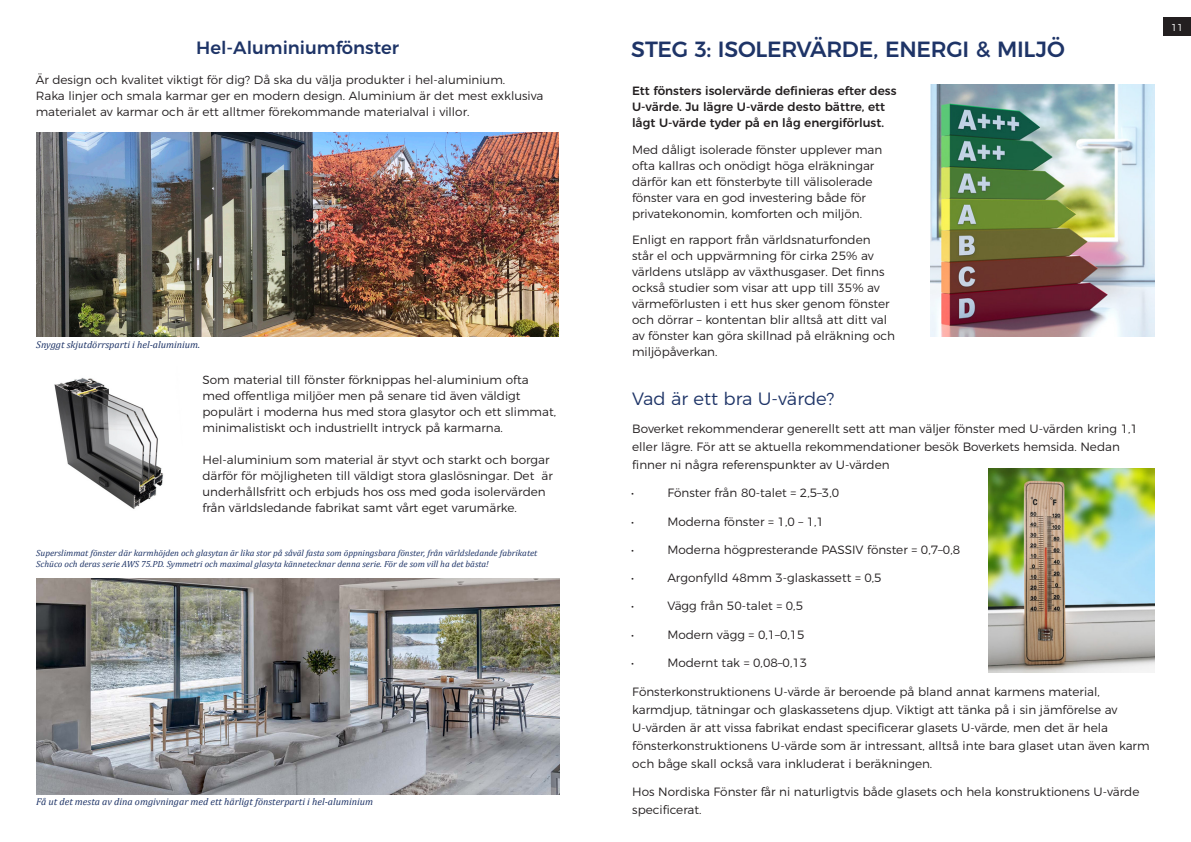
<style>
.page{position:relative;width:1191px;height:842px;background:#fff}
.page>*{position:absolute;margin:0;border:0;box-sizing:border-box;transform-origin:0 0}
.t1{font:500 22px "Montserrat";letter-spacing:-.015em;color:#1e3467}
.t2{font:500 17.8px "Montserrat";color:#1e3467}
.t3{font:300 17.8px "Montserrat";color:#1e3467}
.t4{font:300 12px/16px "Montserrat";color:#231f20}
.t5{font:500 12px/16px "Montserrat";color:#231f20}
.t6{font:300 11.9px/16px "Montserrat";color:#231f20}
.t7{font:300 10px "Montserrat";color:#fff}
.t8{font:italic 9.9px "Cambria";color:#1e3467}
.t9{font:italic 8.9px/10.8px "Cambria";color:#1e3467}
</style>
<div class="page">
<img style="left:36px;top:132px;width:522px;height:204px">
<img style="left:54px;top:378px;width:110px;height:131px">
<img style="left:36px;top:578px;width:523px;height:217px">
<img style="left:930px;top:85px;width:224px;height:252px">
<img style="left:988px;top:468px;width:166px;height:204px">
<div style="left:1163px;top:18px;width:28px;height:18px;background:#231f20"></div>
<p class="t2" style="left:196px;top:33px;width:204px">Hel-Aluminiumfönster</p>
<p class="t6" style="left:36px;top:70px;width:471px">Är design och kvalitet viktigt för dig? Då ska du välja produkter i hel-aluminium.</p>
<p class="t6" style="left:36px;top:86px;width:509px">Raka linjer och smala karmar ger en modern design. Aluminium är det mest exklusiva materialet av karmar och är ett alltmer förekommande materialval i villor.</p>
<p class="t8" style="left:36px;top:337px;width:165px">Snyggt skjutdörrsparti i hel-aluminium.</p>
<p class="t6" style="left:202px;top:370px;width:355px">Som material till fönster förknippas hel-aluminium ofta med offentliga miljöer men på senare tid även väldigt populärt i moderna hus med stora glasytor och ett slimmat, minimalistiskt och industriellt intryck på karmarna.</p>
<p class="t6" style="left:202px;top:450px;width:352px">Hel-aluminium som material är styvt och starkt och borgar därför för möjligheten till väldigt stora glaslösningar. Det är underhållsfritt och erbjuds hos oss med goda isolervärden från världsledande fabrikat samt vårt eget varumärke.</p>
<p class="t9" style="left:36px;top:547px;width:502px">Superslimmat fönster där karmhöjden och glasytan är lika stor på såväl fasta som öppningsbara fönster, från världsledande fabrikatet<br>Schüco och deras serie AWS 75.PD. Symmetri och maximal glasyta kännetecknar denna serie. För de som vill ha det bästa!</p>
<p class="t8" style="left:36px;top:794px;width:339px">Få ut det mesta av dina omgivningar med ett härligt fönsterparti i hel-aluminium</p>
<p class="t1" style="left:631px;top:32px;width:435px">STEG 3: ISOLERVÄRDE, ENERGI &amp; MILJÖ</p>
<p class="t5" style="left:632px;top:82px;width:266px">Ett fönsters isolervärde definieras efter dess<br>U-värde. Ju lägre U-värde desto bättre, ett lågt U-värde tyder på en låg energiförlust.</p>
<p class="t4" style="left:632px;top:140px;width:252px">Med dåligt isolerade fönster upplever man ofta kallras och onödigt höga elräkningar därför kan ett fönsterbyte till välisolerade fönster vara en god investering både för privatekonomin, komforten och miljön.</p>
<p class="t4" style="left:632px;top:231px;width:265px">Enligt en rapport från världsnaturfonden<br>står el och uppvärmning för cirka 25% av världens utsläpp av växthusgaser. Det finns också studier som visar att upp till 35% av värmeförlusten i ett hus sker genom fönster och dörrar – kontentan blir alltså att ditt val av fönster kan göra skillnad på elräkning och miljöpåverkan.</p>
<p class="t3" style="left:632px;top:385px;width:204px">Vad är ett bra U-värde?</p>
<p class="t4" style="left:632px;top:418px;width:507px;line-height:18px">Boverket rekommenderar generellt sett att man väljer fönster med U-värden kring 1,1 eller lägre. För att se aktuella rekommendationer besök Boverkets hemsida. Nedan finner ni några referenspunkter av U-värden</p>
<p class="t4" style="left:631px;top:484px;width:4px">•</p>
<p class="t4" style="left:667px;top:484px;width:173px">Fönster från 80-talet = 2,5–3,0</p>
<p class="t4" style="left:631px;top:512px;width:4px">•</p>
<p class="t4" style="left:667px;top:512px;width:158px">Moderna fönster = 1,0 – 1,1</p>
<p class="t4" style="left:631px;top:541px;width:4px">•</p>
<p class="t4" style="left:667px;top:541px;width:294px">Moderna högpresterande PASSIV fönster = 0,7–0,8</p>
<p class="t4" style="left:631px;top:569px;width:4px">•</p>
<p class="t4" style="left:667px;top:569px;width:216px">Argonfylld 48mm 3-glaskassett = 0,5</p>
<p class="t4" style="left:631px;top:597px;width:4px">•</p>
<p class="t4" style="left:667px;top:597px;width:137px">Vägg från 50-talet = 0,5</p>
<p class="t4" style="left:631px;top:625px;width:4px">•</p>
<p class="t4" style="left:667px;top:625px;width:139px">Modern vägg = 0,1–0,15</p>
<p class="t4" style="left:631px;top:654px;width:4px">•</p>
<p class="t4" style="left:667px;top:654px;width:141px">Modernt tak = 0,08–0,13</p>
<p class="t4" style="left:632px;top:681px;width:519px;line-height:18px">Fönsterkonstruktionens U-värde är beroende på bland annat karmens material, karmdjup, tätningar och glaskassetens djup. Viktigt att tänka på i sin jämförelse av U-värden är att vissa fabrikat endast specificerar glasets U-värde, men det är hela fönsterkonstruktionens U-värde som är intressant, alltså inte bara glaset utan även karm och båge skall också vara inkluderat i beräkningen.</p>
<p class="t4" style="left:632px;top:782px;width:509px;line-height:18px">Hos Nordiska Fönster får ni naturligtvis både glasets och hela konstruktionens U-värde specificerat.</p>
<p class="t7" style="left:1171px;top:20px;width:14px">11</p>
</div>
